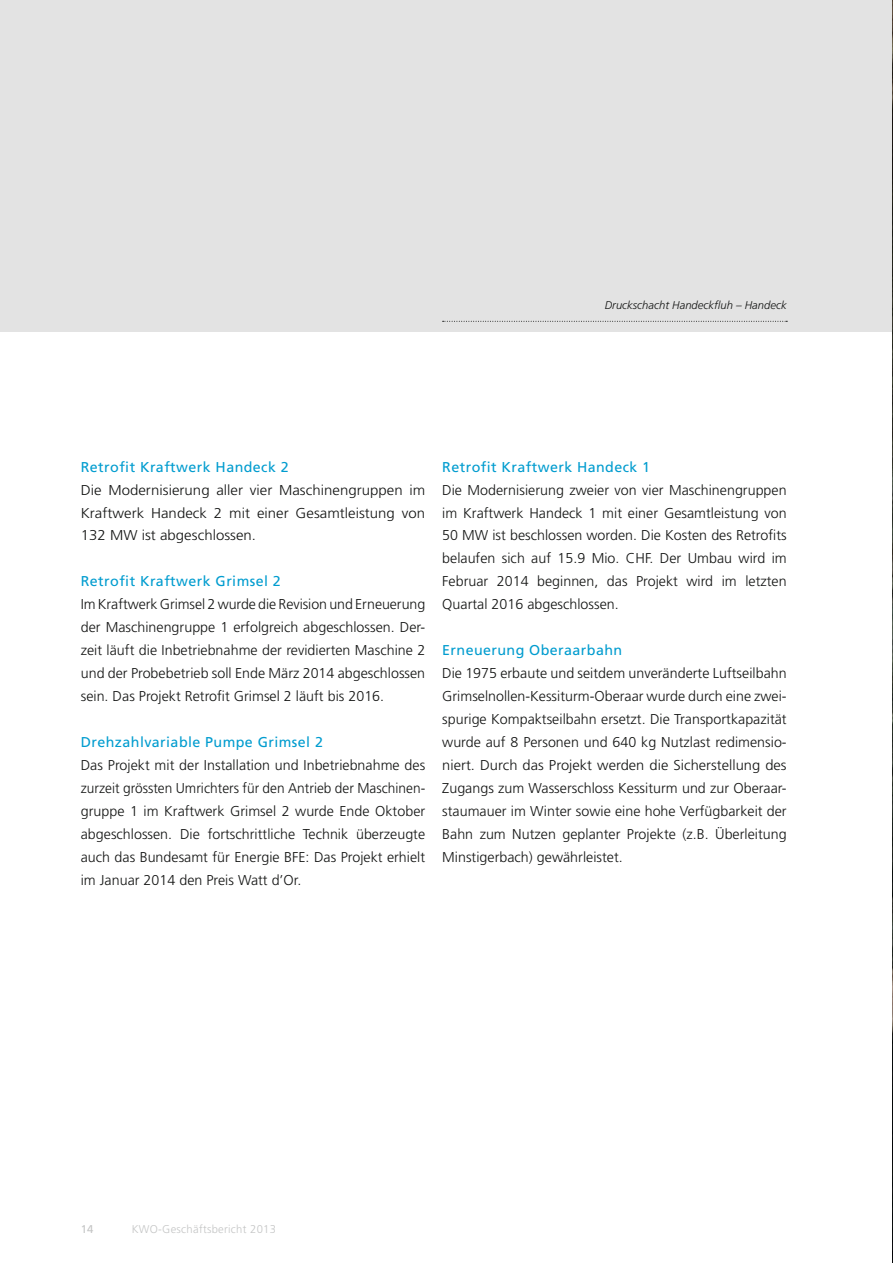
<style>
.page{position:relative;width:893px;height:1263px;background:#fff}
.page>*{position:absolute;margin:0;border:0;box-sizing:border-box;transform-origin:0 0}
.t1{font:300 14.25px/23px "Frutiger LT Std";color:#131413;text-align:justify}
.t2{font:14.25px "Frutiger LT Std";letter-spacing:.03em;color:#009ccf}
.t3{font:300 14.25px/23px "Frutiger LT Std";color:#131413;text-align:justify;scale:1.05 1}
.t4{font:italic 300 11.25px "Frutiger LT Std";color:#131413}
.t5{font:300 11.25px "Frutiger LT Std";letter-spacing:.025em;color:#c4c5c5}
.t6{font:11.25px "Frutiger LT Std";color:#c4c5c5}
</style>
<div class="page">
<div style="left:0;top:0;width:893px;height:332px;background:#e3e3e3"></div>
<img style="left:892px;top:0;width:1px;height:1263px">
<svg style="left:443px;top:321px;width:344px;height:1px"></svg>
<p class="t4" style="left:605px;top:298px;width:183px">Druckschacht Handeckfluh – Handeck</p>
<p class="t2" style="left:81px;top:458px;width:209px">Retrofit Kraftwerk Handeck 2</p>
<p class="t3" style="left:81px;top:478px;width:330px">Die Modernisierung aller vier Maschinengruppen im Kraftwerk Handeck 2 mit einer Gesamtleistung von 132 MW ist abgeschlossen.</p>
<p class="t2" style="left:81px;top:573px;width:202px">Retrofit Kraftwerk Grimsel 2</p>
<p class="t1" style="left:81px;top:593px;width:346px">Im Kraftwerk Grimsel 2 wurde die Revision und Erneuerung der Maschinengruppe 1 erfolgreich abgeschlossen. Der&shy;zeit läuft die Inbetriebnahme der revidierten Maschine 2 und der Probebetrieb soll Ende März 2014 abgeschlossen sein. Das Projekt Retrofit Grimsel 2 läuft bis 2016.</p>
<p class="t2" style="left:81px;top:734px;width:244px">Drehzahlvariable Pumpe Grimsel 2</p>
<p class="t1" style="left:81px;top:754px;width:346px">Das Projekt mit der Installation und Inbetriebnahme des zurzeit grössten Umrichters für den Antrieb der Maschinen&shy;gruppe 1 im Kraftwerk Grimsel 2 wurde Ende Oktober abgeschlossen. Die fortschrittliche Technik überzeugte auch das Bundesamt für Energie BFE: Das Projekt erhielt im Januar 2014 den Preis Watt d’Or.</p>
<p class="t2" style="left:442px;top:458px;width:209px">Retrofit Kraftwerk Handeck 1</p>
<p class="t1" style="left:442px;top:478px;width:346px">Die Modernisierung zweier von vier Maschinengruppen im Kraftwerk Handeck 1 mit einer Gesamtleistung von 50 MW ist beschlossen worden. Die Kosten des Retrofits belaufen sich auf 15.9 Mio. CHF. Der Umbau wird im Februar 2014 beginnen, das Projekt wird im letzten Quartal 2016 abgeschlossen.</p>
<p class="t2" style="left:442px;top:642px;width:182px">Erneuerung Oberaarbahn</p>
<p class="t1" style="left:442px;top:662px;width:346px">Die 1975 erbaute und seitdem unveränderte Luftseilbahn Grimselnollen-Kessiturm-Oberaar wurde durch eine zwei&shy;spurige Kompaktseilbahn ersetzt. Die Transportkapazität wurde auf 8 Personen und 640 kg Nutzlast redimensio&shy;niert. Durch das Projekt werden die Sicherstellung des Zugangs zum Wasserschloss Kessiturm und zur Oberaar&shy;staumauer im Winter sowie eine hohe Verfügbarkeit der Bahn zum Nutzen geplanter Projekte (z.B. Überleitung Minstigerbach) gewährleistet.</p>
<p class="t6" style="left:81px;top:1222px;width:14px">14</p>
<p class="t5" style="left:132px;top:1223px;width:146px">KWO-Geschäftsbericht 2013</p>
</div>
